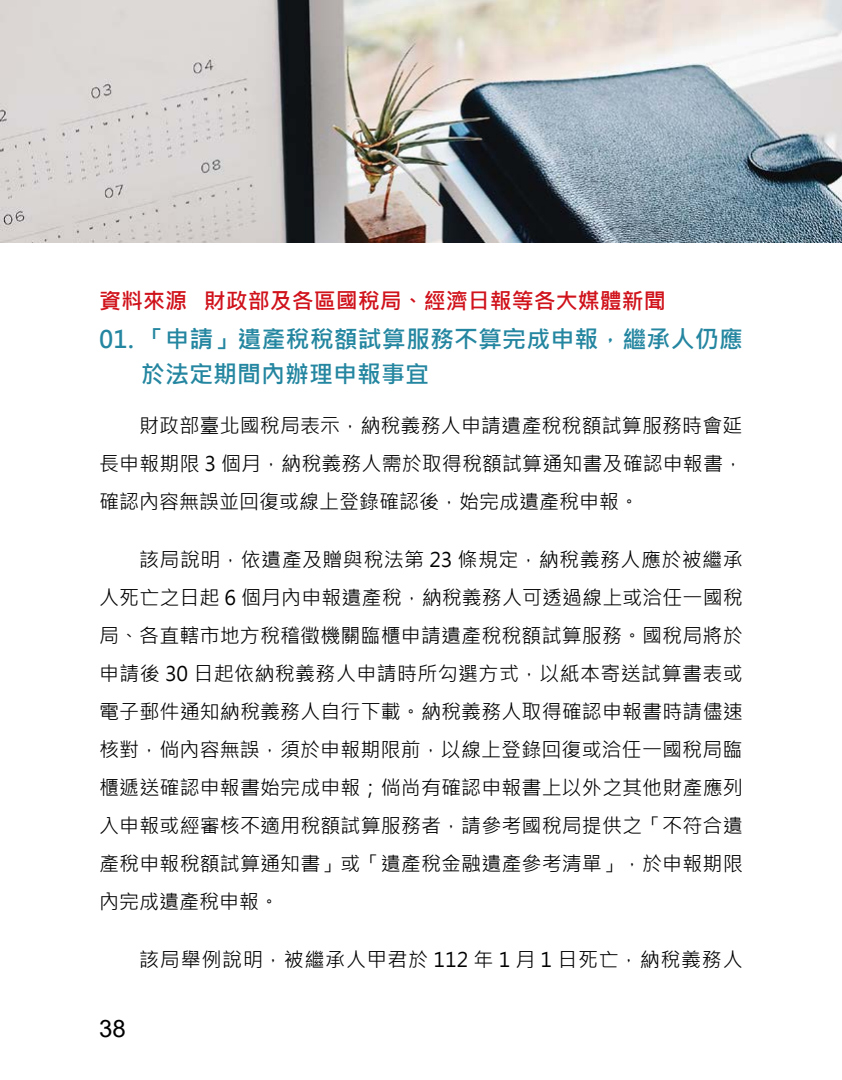
<style>
.page{position:relative;width:842px;height:1080px;background:#fff}
.page>*{position:absolute;margin:0;border:0;box-sizing:border-box;transform-origin:0 0}
.t1{font:700 24px/34px "Microsoft Jheng Hei";letter-spacing:.005em;color:#2486a0}
.t2{font:24px "Arial";color:#000}
.t3{font:700 22px "Microsoft Jheng Hei";color:#d0121b}
.t4{font:20px/38px "Microsoft Jheng Hei";letter-spacing:.005em;color:#000;text-align:justify}
.t5{font:20px "Microsoft Jheng Hei";letter-spacing:.04em;color:#000}
</style>
<div class="page">
<img style="left:1px;top:0;width:841px;height:243px">
<p class="t3" style="left:99px;top:287px;width:568px">資料來源 財政部及各區國稅局、經濟日報等各大媒體新聞</p>
<p class="t1" style="left:141px;top:323px;width:603px;text-indent:-42px">01. 「申請」遺產稅稅額試算服務不算完成申報，繼承人仍應於法定期間內辦理申報事宜</p>
<p class="t4" style="left:99px;top:407px;width:645px;text-indent:40px">財政部臺北國稅局表示，納稅義務人申請遺產稅稅額試算服務時會延長申報期限 3 個月，納稅義務人需於取得稅額試算通知書及確認申報書，確認內容無誤並回復或線上登錄確認後，始完成遺產稅申報。</p>
<p class="t4" style="left:99px;top:541px;width:645px;text-indent:40px">該局說明，依遺產及贈與稅法第 23 條規定，納稅義務人應於被繼承人死亡之日起 6 個月內申報遺產稅，納稅義務人可透過線上或洽任一國稅局、各直轄市地方稅稽徵機關臨櫃申請遺產稅稅額試算服務。國稅局將於申請後 30 日起依納稅義務人申請時所勾選方式，以紙本寄送試算書表或電子郵件通知納稅義務人自行下載。納稅義務人取得確認申報書時請儘速核對，倘內容無誤，須於申報期限前，以線上登錄回復或洽任一國稅局臨櫃遞送確認申報書始完成申報；倘尚有確認申報書上以外之其他財產應列入申報或經審核不適用稅額試算服務者，請參考國稅局提供之「不符合遺產稅申報稅額試算通知書」或「遺產稅金融遺產參考清單」，於申報期限內完成遺產稅申報。</p>
<p class="t5" style="left:139px;top:947px;width:605px">該局舉例說明，被繼承人甲君於 112 年 1 月 1 日死亡，納稅義務人</p>
<p class="t2" style="left:99px;top:1012px;width:28px">38</p>
</div>
